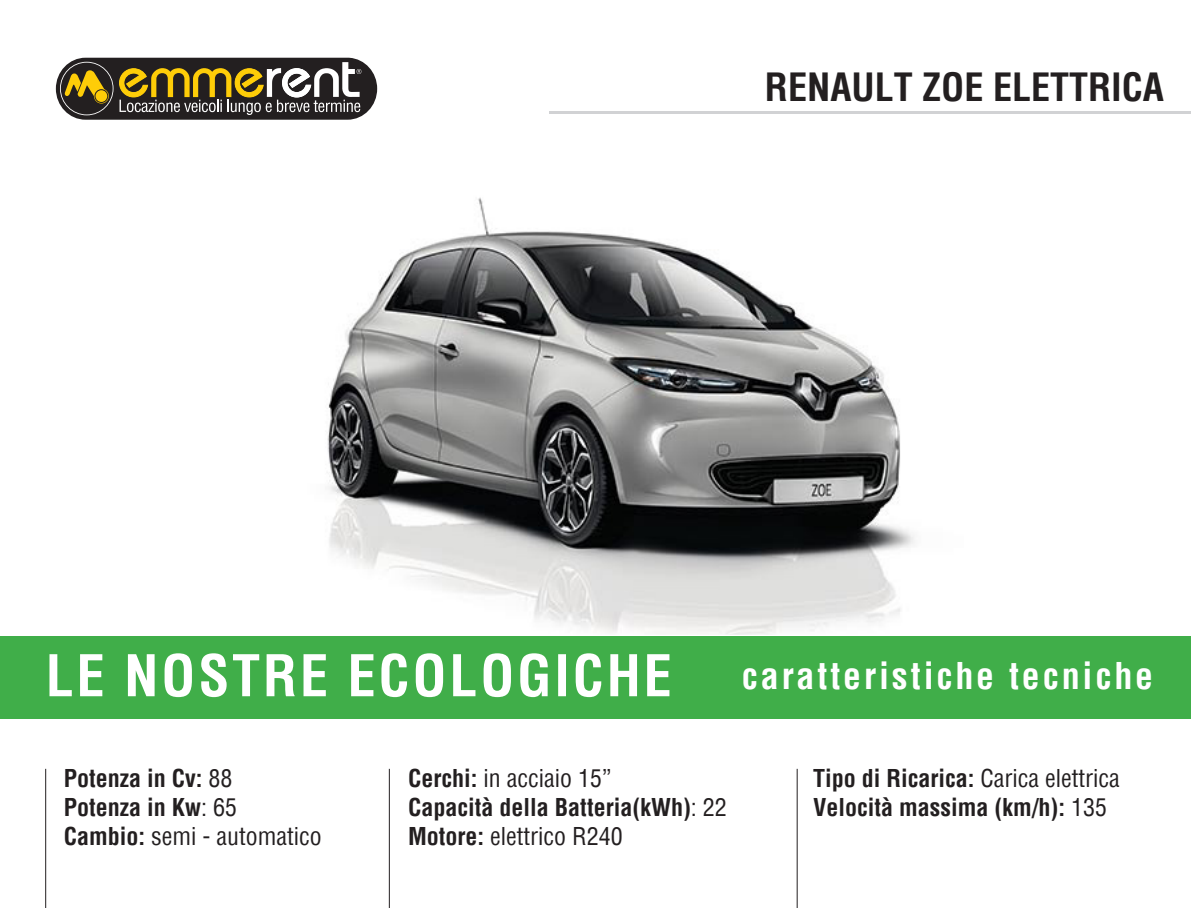
<style>
.page{position:relative;width:1191px;height:908px;background:#fff}
.page>*{position:absolute;margin:0;border:0;box-sizing:border-box;transform-origin:0 0}
.t1{font:700 condensed 56px "Helvetica";letter-spacing:.05em;color:#fff}
.t2{font:700 condensed 38px "Helvetica";color:#231f20}
.t3{font:700 condensed 36px "Helvetica";letter-spacing:.08em;color:#fff}
.t4{font:700 condensed 24px "Helvetica";color:#231f20}
.t5{font:condensed 24px "Helvetica";color:#231f20}
.s1{font-weight:400}
.s2{font-weight:700}
</style>
<div class="page">
<div style="left:0;top:635px;width:1191px;height:83px;background:#40ae49"></div>
<hr style="left:389px;top:768px;width:1px;height:139px;background:#231f20">
<hr style="left:797px;top:768px;width:1px;height:139px;background:#231f20">
<hr style="left:45px;top:768px;width:1px;height:139px;background:#231f20">
<img style="left:327px;top:111px;width:588px;height:523px">
<hr style="left:550px;top:111px;width:641px;height:3px;background:#d1d2d4">
<svg style="left:56px;top:58px;width:321px;height:62px"></svg>
<p class="t2" style="left:765px;top:62px;width:401px">RENAULT ZOE ELETTRICA</p>
<p class="t1" style="left:46px;top:638px;width:627px">LE NOSTRE ECOLOGICHE</p>
<p class="t3" style="left:742px;top:651px;width:413px">caratteristiche tecniche</p>
<p class="t4" style="left:64px;top:761px;width:170px">Potenza in Cv: <span class="s1">88</span></p>
<p class="t4" style="left:64px;top:790px;width:175px">Potenza in Kw<span class="s1">: 65</span></p>
<p class="t5" style="left:64px;top:819px;width:259px"><span class="s2">Cambio:</span> semi - automatico</p>
<p class="t5" style="left:408px;top:762px;width:205px"><span class="s2">Cerchi:</span> in acciaio 15”</p>
<p class="t4" style="left:408px;top:790px;width:320px">Capacità della Batteria(kWh)<span class="s1">: 22</span></p>
<p class="t5" style="left:408px;top:820px;width:216px"><span class="s2">Motore:</span> elettrico R240</p>
<p class="t4" style="left:813px;top:761px;width:308px">Tipo di Ricarica: <span class="s1">Carica elettrica</span></p>
<p class="t4" style="left:813px;top:790px;width:295px">Velocità massima (km/h): <span class="s1">135</span></p>
</div>
